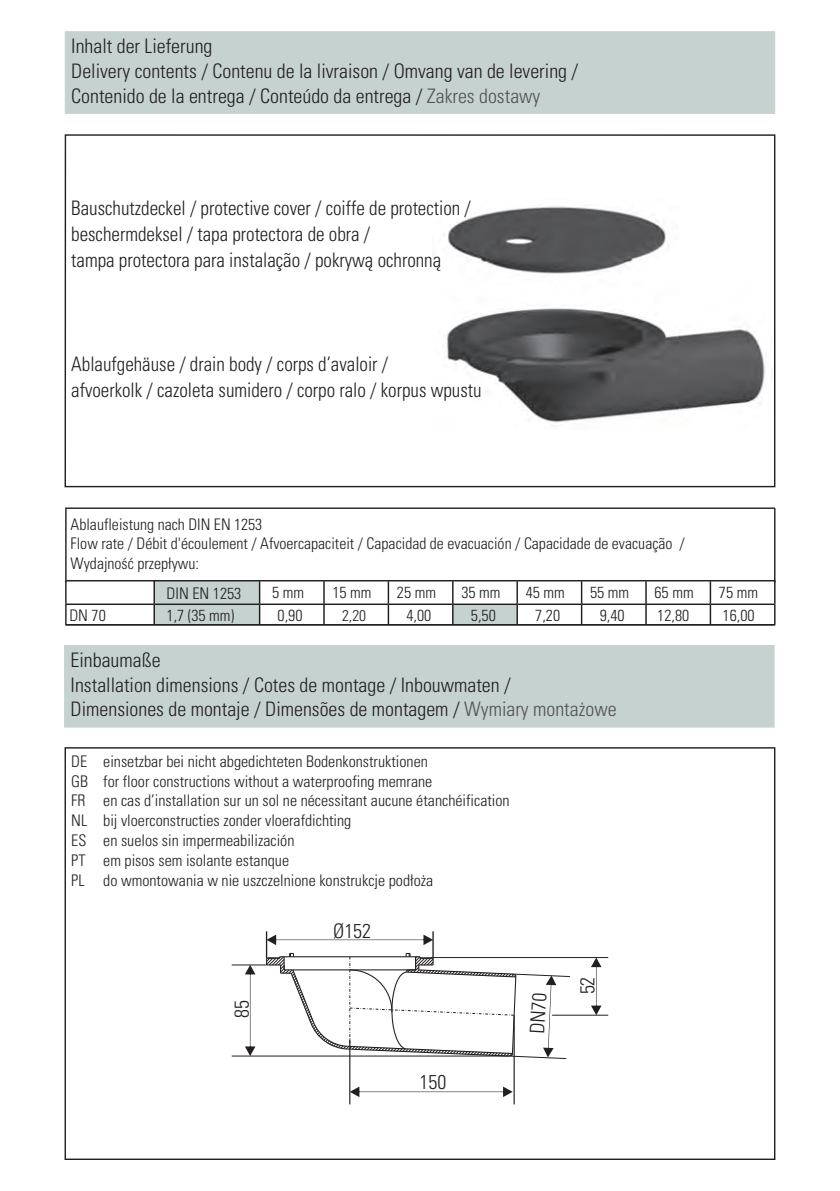
<style>
.page{position:relative;width:840px;height:1191px;background:#fff}
.page>*{position:absolute;margin:0;border:0;box-sizing:border-box;transform-origin:0 0}
.t1{font:20px/24.8px "Univers Com 47 Light Cond";color:#231f20}
.t2{font:20px/26px "Univers Com 47 Light Cond";color:#231f20;scale:.95 1}
.t3{font:16px/19.8px "Univers Com 47 Light Cond";color:#231f20}
.t4{font:15.4px "Univers Com 47 Light Cond";color:#231f20}
.s1{color:#535254}
</style>
<div class="page">
<img style="left:443px;top:206px;width:322px;height:217px">
<hr style="left:551px;top:1014px;width:57px;height:1px;background:#231f20">
<hr style="left:431px;top:957px;width:177px;height:1px;background:#231f20">
<svg style="left:590px;top:958px;width:11px;height:57px"></svg>
<hr style="left:232px;top:1055px;width:276px;height:1px;background:#231f20">
<hr style="left:232px;top:964px;width:34px;height:1px;background:#231f20">
<svg style="left:245px;top:964px;width:10px;height:92px"></svg>
<hr style="left:349px;top:1039px;width:1px;height:65px;background:#231f20">
<hr style="left:513px;top:1015px;width:1px;height:89px;background:#231f20">
<svg style="left:349px;top:1086px;width:163px;height:11px"></svg>
<svg style="left:266px;top:931px;width:304px;height:128px"></svg>
<svg style="left:65px;top:507px;width:710px;height:76px"></svg>
<hr style="left:773px;top:508px;width:2px;height:74px;background:#231f20">
<hr style="left:580px;top:581px;width:2px;height:23px;background:#231f20">
<hr style="left:773px;top:581px;width:2px;height:23px;background:#231f20">
<hr style="left:65px;top:603px;width:89px;height:2px;background:#231f20">
<hr style="left:517px;top:603px;width:64px;height:2px;background:#231f20">
<svg style="left:153px;top:581px;width:364px;height:43px"></svg>
<hr style="left:581px;top:603px;width:64px;height:2px;background:#231f20">
<svg style="left:580px;top:605px;width:2px;height:19px"></svg>
<hr style="left:645px;top:603px;width:65px;height:2px;background:#231f20">
<svg style="left:645px;top:581px;width:1px;height:43px"></svg>
<hr style="left:710px;top:603px;width:64px;height:2px;background:#231f20">
<svg style="left:709px;top:581px;width:1px;height:43px"></svg>
<svg style="left:774px;top:605px;width:1px;height:19px"></svg>
<svg style="left:65px;top:581px;width:2px;height:43px"></svg>
<hr style="left:153px;top:581px;width:2px;height:23px;background:#231f20">
<hr style="left:66px;top:580px;width:708px;height:1px;background:#231f20">
<div style="left:65px;top:31px;width:709px;height:83px;background:#c6d2d0"></div>
<hr style="left:65px;top:624px;width:88px;height:1px;background:#231f20">
<hr style="left:153px;top:624px;width:106px;height:1px;background:#231f20">
<hr style="left:259px;top:624px;width:64px;height:1px;background:#231f20">
<hr style="left:323px;top:624px;width:64px;height:1px;background:#231f20">
<hr style="left:387px;top:624px;width:65px;height:1px;background:#231f20">
<hr style="left:452px;top:624px;width:64px;height:1px;background:#231f20">
<hr style="left:516px;top:624px;width:64px;height:1px;background:#231f20">
<hr style="left:580px;top:624px;width:65px;height:1px;background:#231f20">
<hr style="left:645px;top:624px;width:64px;height:1px;background:#231f20">
<hr style="left:709px;top:624px;width:65px;height:1px;background:#231f20">
<div style="left:64px;top:645px;width:709px;height:82px;background:#c6d2d0"></div>
<p class="t1" style="left:71px;top:36px;width:508px">Inhalt der Lieferung<br>Delivery contents / Contenu de la livraison / Omvang van de levering /<br>Contenido de la entrega / Conteúdo da entrega / <span class="s1">Zakres dostawy</span></p>
<p class="t2" style="left:71px;top:197px;width:422px">Bauschutzdeckel / protective cover / coiffe de protection / beschermdeksel / tapa protectora de obra /<br>tampa protectora para instalação / pokrywą ochronną</p>
<p class="t2" style="left:71px;top:353px;width:433px">Ablaufgehäuse / drain body / corps d’avaloir /<br>afvoerkolk / cazoleta sumidero / corpo ralo / korpus wpustu</p>
<p class="t3" style="left:71px;top:516px;width:615px">Ablaufleistung nach DIN EN 1253<br>Flow rate / Débit d'écoulement / Afvoercapaciteit / Capacidad de evacuación / Capacidade de evacuação /<br>Wydajność przepływu:</p>
<p class="t3" style="left:166px;top:585px;width:76px">DIN EN 1253</p>
<p class="t3" style="left:272px;top:585px;width:33px">5 mm</p>
<p class="t3" style="left:332px;top:585px;width:41px">15 mm</p>
<p class="t3" style="left:397px;top:585px;width:41px">25 mm</p>
<p class="t3" style="left:461px;top:585px;width:41px">35 mm</p>
<p class="t3" style="left:525px;top:585px;width:41px">45 mm</p>
<p class="t3" style="left:589px;top:585px;width:41px">55 mm</p>
<p class="t3" style="left:654px;top:585px;width:41px">65 mm</p>
<p class="t3" style="left:718px;top:585px;width:41px">75 mm</p>
<p class="t3" style="left:69px;top:607px;width:38px">DN 70</p>
<p class="t3" style="left:166px;top:607px;width:69px">1,7 (35 mm)</p>
<p class="t3" style="left:277px;top:607px;width:26px">0,90</p>
<p class="t4" style="left:342px;top:609px;width:26px">2,20</p>
<p class="t3" style="left:406px;top:607px;width:26px">4,00</p>
<p class="t3" style="left:470px;top:607px;width:26px">5,50</p>
<p class="t3" style="left:535px;top:607px;width:26px">7,20</p>
<p class="t3" style="left:599px;top:607px;width:26px">9,40</p>
<p class="t3" style="left:657px;top:607px;width:33px">12,80</p>
<p class="t3" style="left:722px;top:607px;width:33px">16,00</p>
<p class="t1" style="left:71px;top:650px;width:547px">Einbaumaße<br>Installation dimensions / Cotes de montage / Inbouwmaten /<br>Dimensiones de montaje / Dimensões de montagem / <span class="s1">Wymiary montażowe</span></p>
<p class="t3" style="left:71px;top:753px;width:18px">DE<br>GB<br>FR<br>NL<br>ES<br>PT<br>PL</p>
<p class="t3" style="left:103px;top:753px;width:407px">einsetzbar bei nicht abgedichteten Bodenkonstruktionen<br>for floor constructions without a waterproofing memrane<br>en cas d’installation sur un sol ne nécessitant aucune étanchéification bij vloerconstructies zonder vloerafdichting<br>en suelos sin impermeabilización<br>em pisos sem isolante estanque<br>do wmontowania w nie uszczelnione konstrukcje podłoża</p>
<p class="t1" style="left:232px;top:1018px;width:19px;rotate:-90deg">85</p>
<p class="t1" style="left:333px;top:921px;width:39px">Ø152</p>
<p class="t1" style="left:419px;top:1072px;width:28px">150</p>
<p class="t1" style="left:527px;top:1033px;width:43px;rotate:-87deg">DN70</p>
<p class="t1" style="left:577px;top:994px;width:19px;rotate:-90deg">52</p>
</div>
